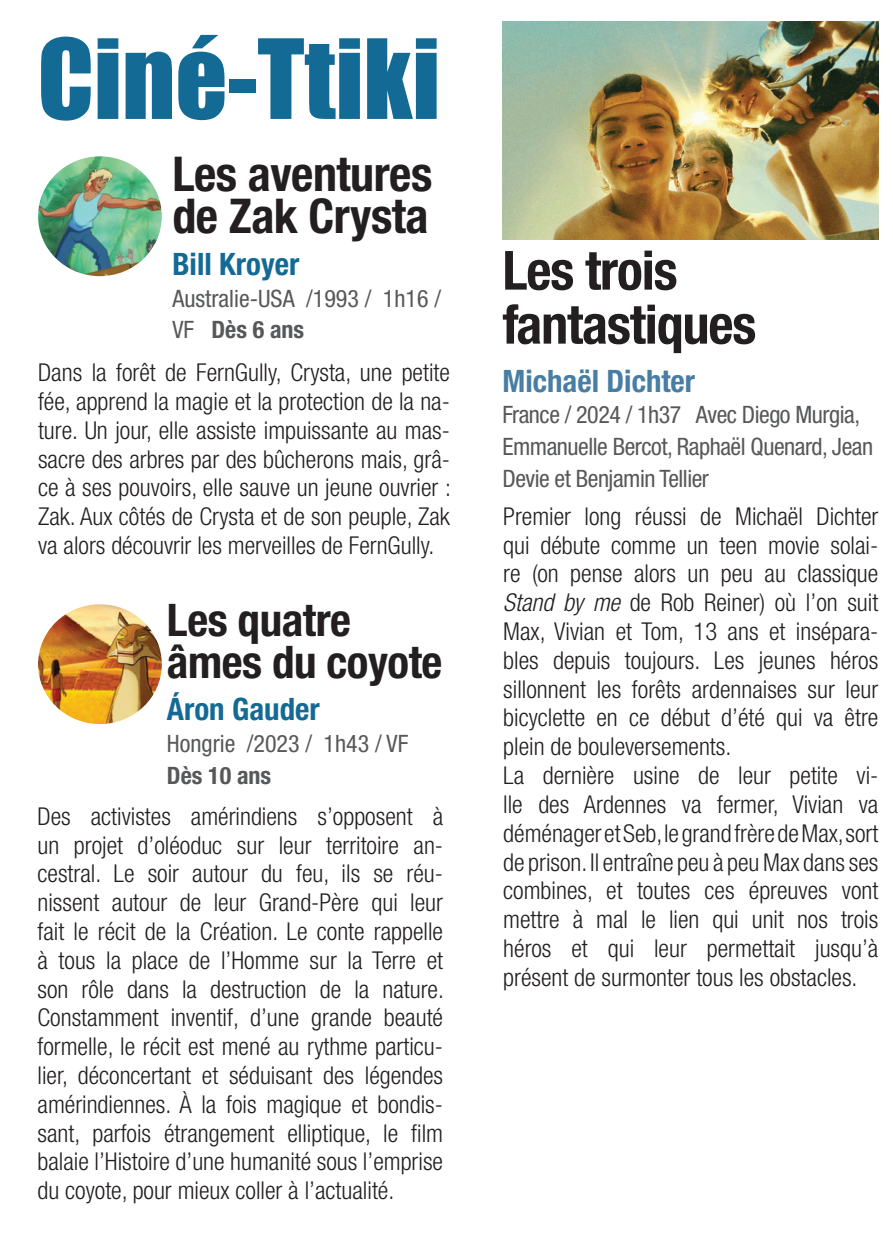
<style>
.page{position:relative;width:893px;height:1259px;background:#fff}
.page>*{position:absolute;margin:0;border:0;box-sizing:border-box;transform-origin:0 0}
.t1{font:102px "Impact";color:#136a95}
.t2{font:700 condensed 54px/54px "Helvetica Neue LT Std";letter-spacing:-.02em;color:#231f20}
.t3{font:700 condensed 48px/42px "Helvetica Neue LT Std";letter-spacing:-.01em;color:#231f20}
.t4{font:700 condensed 45px/42px "Helvetica Neue LT Std";letter-spacing:-.01em;color:#231f20}
.t5{font:700 condensed 30.9px "Helvetica Neue LT Std";color:#136a95}
.t6{font:700 condensed 30.9px "Helvetica Neue LT Std";color:#487da4}
.t7{font:300 condensed 24.6px/28.8px "Helvetica Neue LT Std";color:#231f20;text-align:justify}
.t8{font:condensed 24px/31.8px "Helvetica Neue LT Std";letter-spacing:-.02em;color:#57585a}
.t9{font:condensed 24px/31.8px "Helvetica Neue LT Std";color:#57585a}
.t10{font:700 condensed 24px "Helvetica Neue LT Std";color:#57585a}
.s1{font-weight:700}
.s2{font-style:italic}
</style>
<div class="page">
<img style="left:38px;top:156px;width:124px;height:120px">
<img style="left:38px;top:604px;width:124px;height:120px">
<img style="left:502px;top:21px;width:376px;height:218px">
<h1 class="t1" style="left:38px;top:0;width:404px">Ciné-Ttiki</h1>
<h3 class="t3" style="left:172px;top:152px;width:261px">Les aventures de Zak Crysta</h3>
<p class="t5" style="left:172px;top:245px;width:128px">Bill Kroyer</p>
<p class="t9" style="left:172px;top:282px;width:270px">Australie-USA /1993 / 1h16 /<br>VF <span class="s1">Dès 6 ans</span></p>
<p class="t7" style="left:38px;top:358px;width:414px">Dans la forêt de FernGully, Crysta, une petite fée, apprend la magie et la protection de la na&shy;ture. Un jour, elle assiste impuissante au mas&shy;sacre des arbres par des bûcherons mais, grâ&shy;ce à ses pouvoirs, elle sauve un jeune ouvrier :<br>Zak. Aux côtés de Crysta et de son peuple, Zak va alors découvrir les merveilles de FernGully.</p>
<h3 class="t4" style="left:167px;top:599px;width:277px">Les quatre âmes du coyote</h3>
<p class="t5" style="left:167px;top:691px;width:154px">Áron Gauder</p>
<p class="t9" style="left:167px;top:728px;width:243px">Hongrie /2023 / 1h43 / VF</p>
<p class="t10" style="left:167px;top:761px;width:106px">Dès 10 ans</p>
<p class="t7" style="left:38px;top:801px;width:408px">Des activistes amérindiens s’opposent à un projet d’oléoduc sur leur territoire an&shy;cestral. Le soir autour du feu, ils se réu&shy;nissent autour de leur Grand-Père qui leur fait le récit de la Création. Le conte rappelle à tous la place de l’Homme sur la Terre et son rôle dans la destruction de la nature.<br>Constamment inventif, d’une grande beauté formelle, le récit est mené au rythme particu&shy;lier, déconcertant et séduisant des légendes amérindiennes. À la fois magique et bondis&shy;sant, parfois étrangement elliptique, le film balaie l’Histoire d’une humanité sous l’emprise du coyote, pour mieux coller à l’actualité.</p>
<h2 class="t2" style="left:502px;top:243px;width:255px">Les trois fantastiques</h2>
<p class="t6" style="left:502px;top:362px;width:194px">Michaël Dichter</p>
<p class="t8" style="left:502px;top:399px;width:372px">France / 2024 / 1h37 Avec Diego Murgia,<br>Emmanuelle Bercot, Raphaël Quenard, Jean<br>Devie et Benjamin Tellier</p>
<p class="t7" style="left:503px;top:501px;width:377px;text-align:left">Premier long réussi de Michaël Dichter qui débute comme un teen movie solai&shy;re (on pense alors un peu au classique <span class="s2">Stand by me</span> de Rob Reiner) où l’on suit Max, Vivian et Tom, 13 ans et insépara&shy;bles depuis toujours. Les jeunes héros sillonnent les forêts ardennaises sur leur bicyclette en ce début d’été qui va être plein de bouleversements.<br>La dernière usine de leur petite vi&shy;lle des Ardennes va fermer, Vivian va déménager et Seb, le grand frère de Max, sort de prison. Il entraîne peu à peu Max dans ses combines, et toutes ces épreuves vont mettre à mal le lien qui unit nos trois héros et qui leur permettait jusqu’à présent de surmonter tous les obstacles.</p>
</div>
